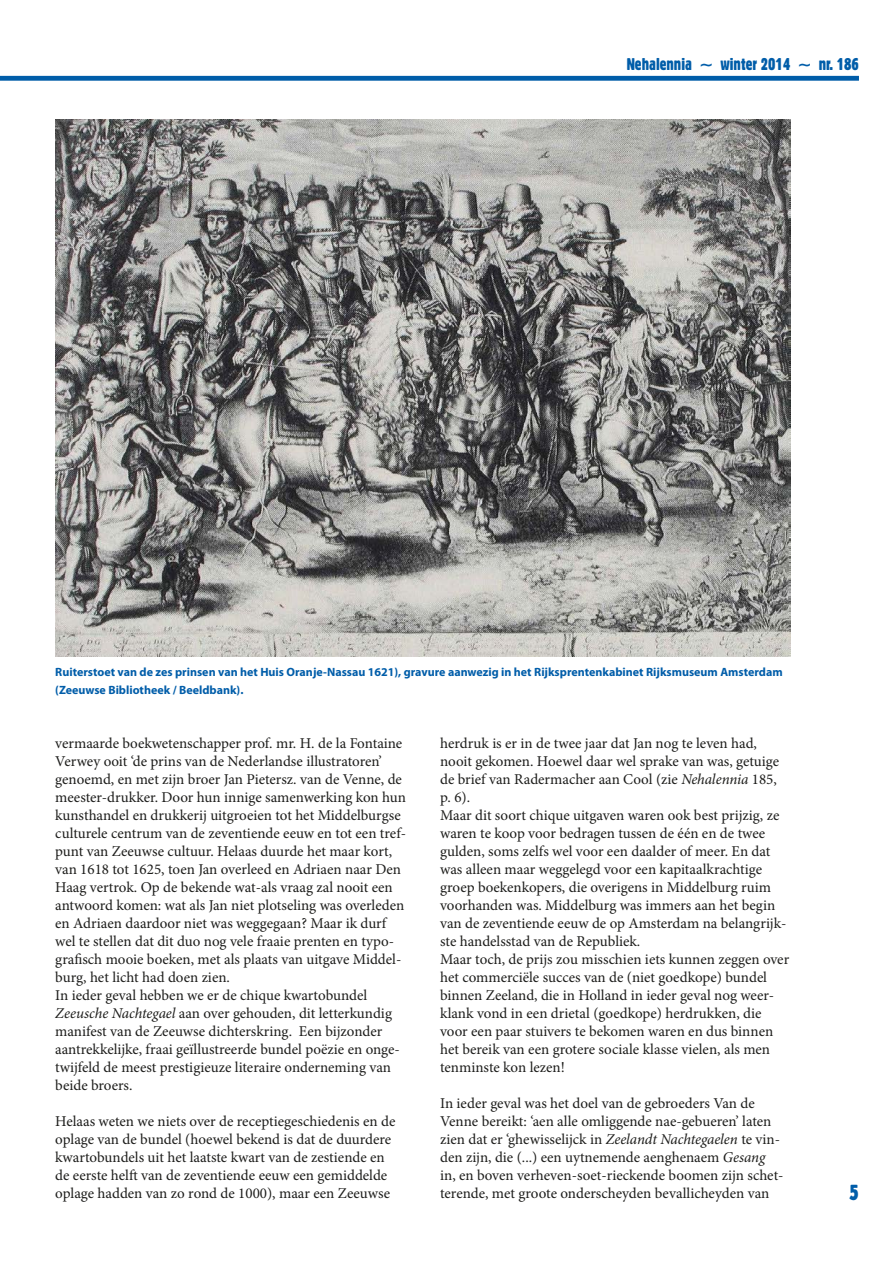
<style>
.page{position:relative;width:893px;height:1263px;background:#fff}
.page>*{position:absolute;margin:0;border:0;box-sizing:border-box;transform-origin:0 0}
.t1{font:21px "Gothic 821 Condensed BT";color:#005da9}
.t2{font:16.5px "Gothic 821 Condensed BT";color:#005da9}
.t3{font:15px/18px "Minion Pro";color:#1d1d1b}
.t4{font:700 12px/18px "Myriad Pro";color:#005da9}
.s1{font-style:italic}
</style>
<div class="page">
<div style="left:0;top:76px;width:859px;height:5px;background:#005da9"></div>
<img style="left:55px;top:119px;width:736px;height:537px">
<p class="t2" style="left:627px;top:54px;width:234px">Nehalennia ~ winter 2014 ~ nr. 186</p>
<p class="t4" style="left:55px;top:663px;width:729px">Ruiterstoet van de zes prinsen van het Huis Oranje-Nassau 1621), gravure aanwezig in het Rijksprentenkabinet Rijksmuseum Amsterdam (Zeeuwse Bibliotheek / Beeldbank).</p>
<p class="t3" style="left:55px;top:734px;width:352px">vermaarde boekwetenschapper prof. mr. H. de la Fontaine Verwey ooit ‘de prins van de Nederlandse illustratoren’ genoemd, en met zijn broer Jan Pietersz. van de Venne, de meester-drukker. Door hun innige samenwerking kon hun kunsthandel en drukkerij uitgroeien tot het Middelburgse culturele centrum van de zeventiende eeuw en tot een tref&shy;punt van Zeeuwse cultuur. Helaas duurde het maar kort, van 1618 tot 1625, toen Jan overleed en Adriaen naar Den Haag vertrok. Op de bekende wat-als vraag zal nooit een antwoord komen: wat als Jan niet plotseling was overleden en Adriaen daardoor niet was weggegaan? Maar ik durf wel te stellen dat dit duo nog vele fraaie prenten en typo&shy;grafisch mooie boeken, met als plaats van uitgave Middel&shy;burg, het licht had doen zien.<br>In ieder geval hebben we er de chique kwartobundel <span class="s1">Zeeusche Nachtegael</span> aan over gehouden, dit letterkundig manifest van de Zeeuwse dichterskring. Een bijzonder aantrekkelijke, fraai geïllustreerde bundel poëzie en onge&shy;twijfeld de meest prestigieuze literaire onderneming van beide broers.</p>
<p class="t3" style="left:55px;top:1112px;width:342px">Helaas weten we niets over de receptiegeschiedenis en de oplage van de bundel (hoewel bekend is dat de duurdere kwartobundels uit het laatste kwart van de zestiende en de eerste helft van de zeventiende eeuw een gemiddelde oplage hadden van zo rond de 1000), maar een Zeeuwse</p>
<p class="t3" style="left:440px;top:734px;width:351px">herdruk is er in de twee jaar dat Jan nog te leven had, nooit gekomen. Hoewel daar wel sprake van was, getuige de brief van Radermacher aan Cool (zie <span class="s1">Nehalennia</span> 185, p. 6).<br>Maar dit soort chique uitgaven waren ook best prijzig, ze waren te koop voor bedragen tussen de één en de twee gulden, soms zelfs wel voor een daalder of meer. En dat was alleen maar weggelegd voor een kapitaalkrachtige groep boekenkopers, die overigens in Middelburg ruim voorhanden was. Middelburg was immers aan het begin van de zeventiende eeuw de op Amsterdam na belangrijk&shy;ste handelsstad van de Republiek.<br>Maar toch, de prijs zou misschien iets kunnen zeggen over het commerciële succes van de (niet goedkope) bundel binnen Zeeland, die in Holland in ieder geval nog weer&shy;klank vond in een drietal (goedkope) herdrukken, die voor een paar stuivers te bekomen waren en dus binnen het bereik van een grotere sociale klasse vielen, als men tenminste kon lezen!</p>
<p class="t3" style="left:440px;top:1094px;width:345px">In ieder geval was het doel van de gebroeders Van de Venne bereikt: ‘aen alle omliggende nae-gebueren’ laten zien dat er ‘ghewisselijck in <span class="s1">Zeelandt Nachtegaelen</span> te vin&shy;den zijn, die (...) een uytnemende aenghenaem <span class="s1">Gesang </span>in, en boven verheven-soet-rieckende boomen zijn schet&shy;terende, met groote onderscheyden bevallicheyden van</p>
<h1 class="t1" style="left:850px;top:1179px;width:11px">5</h1>
</div>
